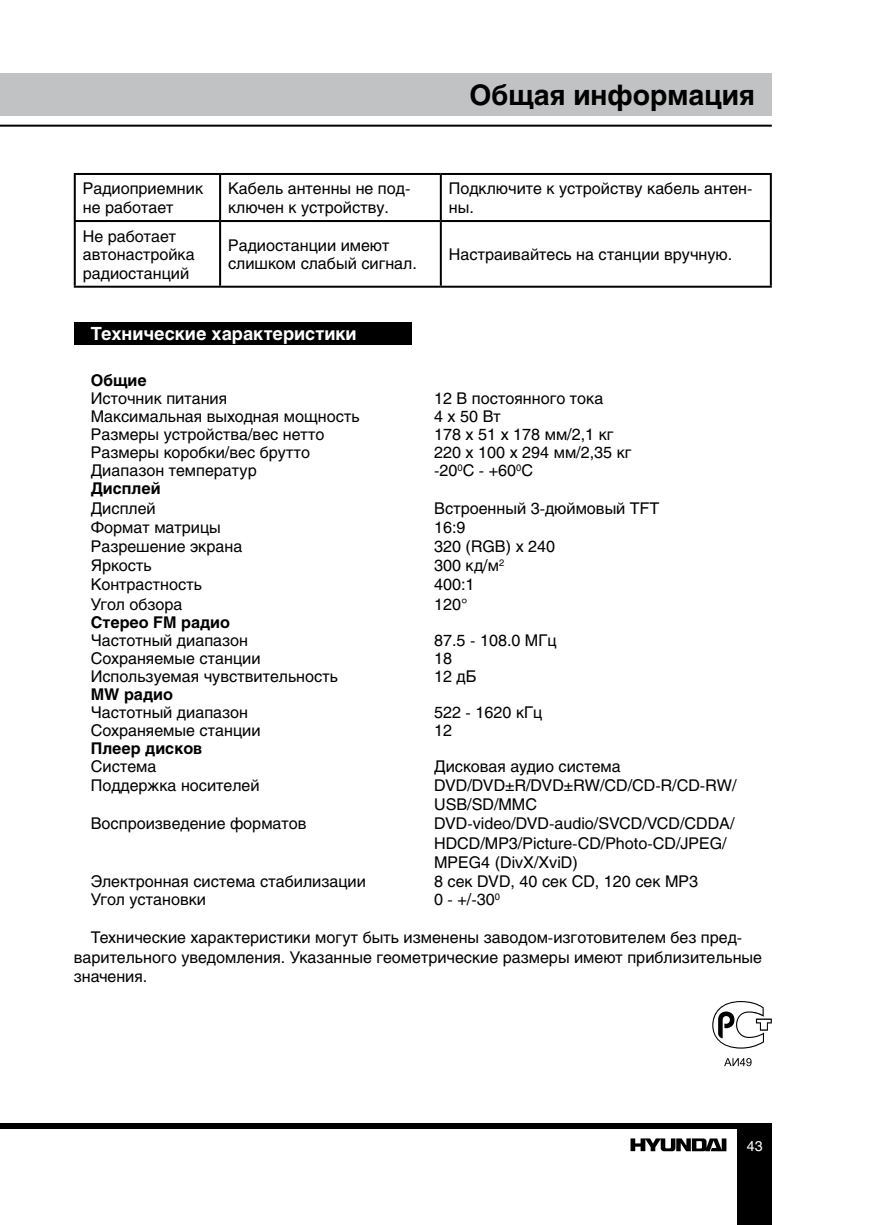
<style>
.page{position:relative;width:874px;height:1225px;background:#fff}
.page>*{position:absolute;margin:0;border:0;box-sizing:border-box;transform-origin:0 0}
.t1{font:700 28px "Helios";color:#000}
.t2{font:700 18px "Helios";color:#fff}
.t3{font:16px/18.6px "Helios";color:#000}
.t4{font:700 16px "Helios";color:#000}
.t5{font:14px "Helios";color:#fff}
</style>
<div class="page">
<hr style="left:0;top:125px;width:771px;height:2px;background:#000">
<div style="left:0;top:1122px;width:771px;height:6px;background:#000"></div>
<div style="left:737px;top:1123px;width:34px;height:102px;background:#000"></div>
<div style="left:0;top:74px;width:771px;height:42px;background:#c1c2c4"></div>
<svg style="left:630px;top:1138px;width:96px;height:13px"></svg>
<hr style="left:74px;top:173px;width:146px;height:2px;background:#000">
<hr style="left:74px;top:175px;width:2px;height:45px;background:#000">
<hr style="left:220px;top:173px;width:220px;height:2px;background:#000">
<hr style="left:219px;top:175px;width:2px;height:45px;background:#000">
<hr style="left:440px;top:173px;width:331px;height:2px;background:#000">
<hr style="left:439px;top:175px;width:2px;height:45px;background:#000">
<hr style="left:769px;top:175px;width:2px;height:45px;background:#000">
<hr style="left:74px;top:220px;width:146px;height:2px;background:#000">
<hr style="left:74px;top:222px;width:2px;height:64px;background:#000">
<hr style="left:220px;top:220px;width:220px;height:2px;background:#000">
<hr style="left:219px;top:222px;width:2px;height:64px;background:#000">
<hr style="left:440px;top:220px;width:331px;height:2px;background:#000">
<hr style="left:439px;top:222px;width:2px;height:64px;background:#000">
<hr style="left:769px;top:222px;width:2px;height:64px;background:#000">
<hr style="left:74px;top:286px;width:146px;height:2px;background:#000">
<hr style="left:220px;top:286px;width:220px;height:2px;background:#000">
<hr style="left:440px;top:286px;width:331px;height:2px;background:#000">
<div style="left:74px;top:322px;width:337px;height:22px;background:#000"></div>
<svg style="left:712px;top:1001px;width:59px;height:47px"></svg>
<svg style="left:724px;top:1058px;width:27px;height:8px"></svg>
<h1 class="t1" style="left:469px;top:79px;width:286px">Общая информация</h1>
<p class="t3" style="left:83px;top:179px;width:122px">Радиоприемник не работает</p>
<p class="t3" style="left:228px;top:179px;width:184px">Кабель антенны не под&shy;ключен к устройству.</p>
<p class="t3" style="left:448px;top:179px;width:305px">Подключите к устройству кабель антен&shy;ны.</p>
<p class="t3" style="left:83px;top:226px;width:113px">Не работает автонастройка радиостанций</p>
<p class="t3" style="left:228px;top:236px;width:190px">Радиостанции имеют слишком слабый сигнал.</p>
<p class="t3" style="left:448px;top:245px;width:285px">Настраивайтесь на станции вручную.</p>
<p class="t2" style="left:91px;top:323px;width:267px">Технические характеристики</p>
<p class="t4" style="left:91px;top:371px;width:57px">Общие</p>
<p class="t3" style="left:91px;top:389px;width:138px">Источник питания</p>
<p class="t3" style="left:434px;top:389px;width:171px">12 В постоянного тока</p>
<p class="t3" style="left:91px;top:407px;width:270px">Максимальная выходная мощность</p>
<p class="t3" style="left:434px;top:407px;width:68px">4 х 50 Вт</p>
<p class="t3" style="left:91px;top:425px;width:235px">Размеры устройства/вес нетто</p>
<p class="t3" style="left:434px;top:425px;width:181px">178 х 51 х 178 мм/2,1 кг</p>
<p class="t3" style="left:91px;top:443px;width:221px">Размеры коробки/вес брутто</p>
<p class="t3" style="left:434px;top:443px;width:199px">220 х 100 х 294 мм/2,35 кг</p>
<p class="t3" style="left:91px;top:461px;width:167px">Диапазон температур</p>
<p class="t3" style="left:434px;top:461px;width:100px">-20<sup>0</sup>С - +60<sup>0</sup>С</p>
<p class="t4" style="left:91px;top:479px;width:71px">Дисплей</p>
<p class="t3" style="left:91px;top:498px;width:66px">Дисплей</p>
<p class="t3" style="left:434px;top:498px;width:227px">Встроенный 3-дюймовый TFT</p>
<p class="t3" style="left:91px;top:518px;width:131px">Формат матрицы</p>
<p class="t3" style="left:434px;top:518px;width:33px">16:9</p>
<p class="t3" style="left:91px;top:537px;width:153px">Разрешение экрана</p>
<p class="t3" style="left:434px;top:537px;width:122px">320 (RGB) х 240</p>
<p class="t3" style="left:91px;top:556px;width:63px">Яркость</p>
<p class="t3" style="left:434px;top:556px;width:72px">300 кд/м<sup>2</sup></p>
<p class="t3" style="left:91px;top:575px;width:113px">Контрастность</p>
<p class="t3" style="left:434px;top:575px;width:42px">400:1</p>
<p class="t3" style="left:91px;top:594px;width:93px">Угол обзора</p>
<p class="t3" style="left:434px;top:594px;width:35px">120°</p>
<p class="t4" style="left:91px;top:612px;width:141px">Стерео FM радио</p>
<p class="t3" style="left:91px;top:630px;width:159px">Частотный диапазон</p>
<p class="t3" style="left:434px;top:630px;width:124px">87.5 - 108.0 МГц</p>
<p class="t3" style="left:91px;top:648px;width:171px">Сохраняемые станции</p>
<p class="t3" style="left:434px;top:648px;width:19px">18</p>
<p class="t3" style="left:91px;top:666px;width:249px">Используемая чувствительность</p>
<p class="t3" style="left:434px;top:666px;width:44px">12 дБ</p>
<p class="t4" style="left:91px;top:684px;width:84px">MW радио</p>
<p class="t3" style="left:91px;top:702px;width:159px">Частотный диапазон</p>
<p class="t3" style="left:434px;top:702px;width:109px">522 - 1620 кГц</p>
<p class="t3" style="left:91px;top:720px;width:171px">Сохраняемые станции</p>
<p class="t3" style="left:434px;top:720px;width:19px">12</p>
<p class="t4" style="left:91px;top:738px;width:113px">Плеер дисков</p>
<p class="t3" style="left:91px;top:756px;width:67px">Система</p>
<p class="t3" style="left:434px;top:756px;width:188px">Дисковая аудио система</p>
<p class="t3" style="left:91px;top:776px;width:170px">Поддержка носителей</p>
<p class="t3" style="left:434px;top:775px;width:304px;line-height:19.2px">DVD/DVD±R/DVD±RW/CD/CD-R/CD-RW/<br>USB/SD/MMC</p>
<p class="t3" style="left:91px;top:814px;width:217px">Воспроизведение форматов</p>
<p class="t3" style="left:434px;top:814px;width:302px;line-height:19.2px">DVD-video/DVD-audio/SVCD/VCD/CDDA/<br>HDCD/MP3/Picture-CD/Photo-CD/JPEG/<br>MPEG4 (DivX/XviD)</p>
<p class="t3" style="left:91px;top:872px;width:276px">Электронная система стабилизации</p>
<p class="t3" style="left:434px;top:872px;width:265px">8 сек DVD, 40 сек CD, 120 cек MP3</p>
<p class="t3" style="left:91px;top:890px;width:117px">Угол установки</p>
<p class="t3" style="left:434px;top:890px;width:67px">0 - +/-30<sup>0</sup></p>
<p class="t3" style="left:74px;top:928px;width:689px;line-height:19.2px;text-indent:17px">Технические характеристики могут быть изменены заводом-изготовителем без пред&shy;варительного уведомления. Указанные геометрические размеры имеют приблизительные значения.</p>
<p class="t5" style="left:746px;top:1138px;width:17px">43</p>
</div>
